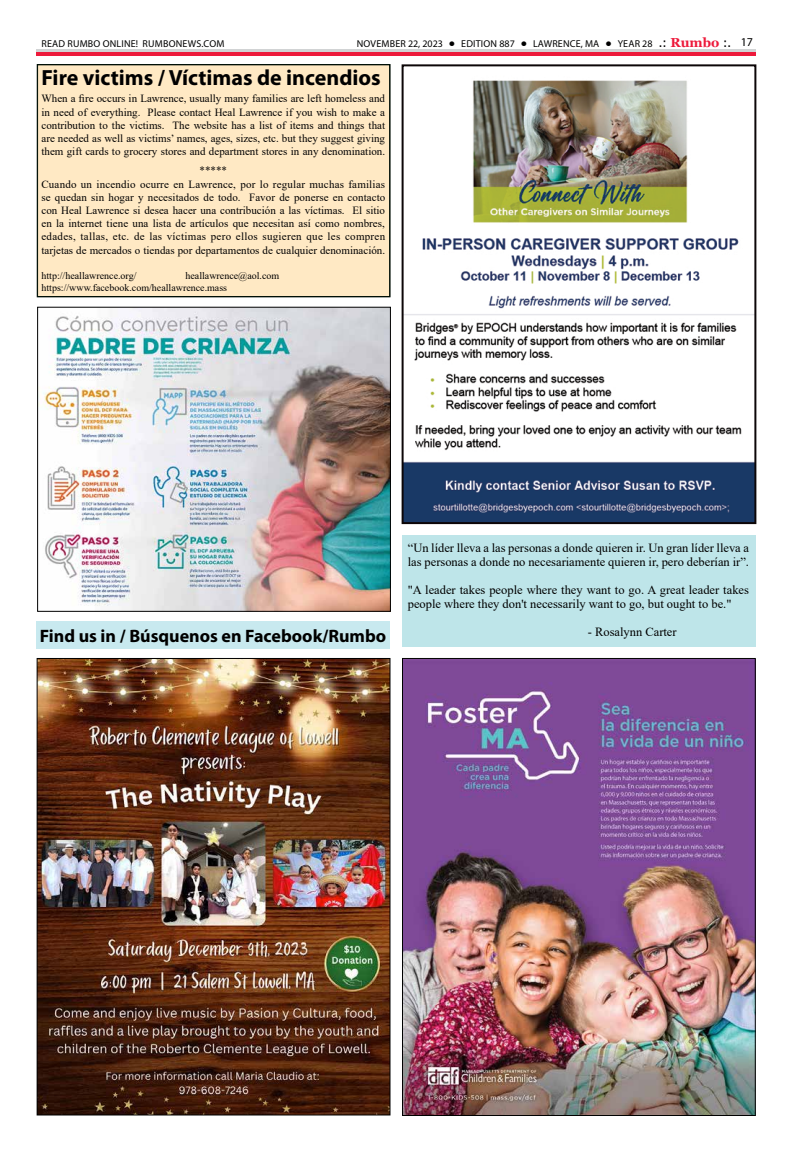
<style>
.page{position:relative;width:792px;height:1152px;background:#fff}
.page>*{position:absolute;margin:0;border:0;box-sizing:border-box;transform-origin:0 0}
.t1{font:700 22px "Myriad Pro";color:#000}
.t2{font:700 18px "Myriad Pro";color:#000}
.t3{font:12.5px/14px "Times New Roman";color:#000}
.t4{font:11px/13.2px "Times New Roman";letter-spacing:.005em;color:#000;text-align:justify}
.t5{font:10px/12px "Times New Roman";color:#000}
.t6{font:10px "Myriad Pro";letter-spacing:.02em;color:#000}
.s1{font-family:"Tahoma";font-weight:700;color:#fff}
.s2{font-family:"Tahoma";font-size:12px}
.s3{font-family:"Georgia";font-weight:700;font-size:13px;color:#ed1a3b}
.s4{font-size:12px}
</style>
<div class="page">
<hr style="left:36px;top:52px;width:720px;height:4px;background:#ed1a3b">
<hr style="left:36px;top:49px;width:720px;height:3px;background:#d1d3d4">
<div style="left:402px;top:536px;width:354px;height:111px;background:#bee5e9"></div>
<img style="left:39px;top:660px;width:349px;height:454px">
<img style="left:404px;top:660px;width:350px;height:454px">
<img style="left:405px;top:80px;width:348px;height:441px">
<div style="left:402px;top:64px;width:354px;height:460px;border:2px solid #0c0607"></div>
<img style="left:43px;top:309px;width:346px;height:301px">
<div style="left:37px;top:307px;width:354px;height:305px;border:1px solid #000"></div>
<div style="left:37px;top:64px;width:353px;height:233px;background:#ffe9c4"></div>
<div style="left:38px;top:65px;width:352px;height:232px;border:1px solid #000f06"></div>
<div style="left:36px;top:621px;width:354px;height:28px;background:#c8e9ef"></div>
<p class="t6" style="left:41px;top:37px;width:185px">READ RUMBO ONLINE! RUMBONEWS.COM</p>
<p class="t6" style="left:357px;top:37px;width:398px">NOVEMBER 22, 2023 <span class="s1">•</span> EDITION 887 <span class="s1">•</span> LAWRENCE, MA <span class="s1">•</span> YEAR 28 <span class="s2">.:</span> <span class="s3">Rumbo</span> <span class="s2">:.</span> <span class="s4">17</span></p>
<h1 class="t1" style="left:41px;top:63px;width:341px">Fire victims / Víctimas de incendios</h1>
<p class="t4" style="left:41px;top:92px;width:345px">When a fire occurs in Lawrence, usually many families are left homeless and in need of everything. Please contact Heal Lawrence if you wish to make a contribution to the victims. The website has a list of items and things that are needed as well as victims’ names, ages, sizes, etc. but they suggest giving them gift cards to grocery stores and department stores in any denomination.</p>
<p class="t4" style="left:41px;top:164px;width:345px;text-align:center">*****<br>Cuando un incendio ocurre en Lawrence, por lo regular muchas familias se quedan sin hogar y necesitados de todo. Favor de ponerse en contacto con Heal Lawrence si desea hacer una contribución a las víctimas. El sitio en la internet tiene una lista de artículos que necesitan así como nombres, edades, tallas, etc. de las víctimas pero ellos sugieren que les compren tarjetas de mercados o tiendas por departamentos de cualquier denominación.</p>
<p class="t5" style="left:41px;top:269px;width:97px">http://heallawrence.org/</p>
<p class="t5" style="left:41px;top:269px;width:239px;text-indent:144px">heallawrence@aol.com https://www.facebook.com/heallawrence.mass</p>
<h2 class="t2" style="left:40px;top:624px;width:348px">Find us in / Búsquenos en Facebook/Rumbo</h2>
<p class="t3" style="left:408px;top:541px;width:343px">“Un líder lleva a las personas a donde quieren ir. Un gran líder lleva a las personas a donde no necesariamente quieren ir, pero deberían ir”.</p>
<p class="t3" style="left:408px;top:583px;width:343px">"A leader takes people where they want to go. A great leader takes people where they don't necessarily want to go, but ought to be."</p>
<p class="t3" style="left:588px;top:625px;width:90px">- Rosalynn Carter</p>
</div>
